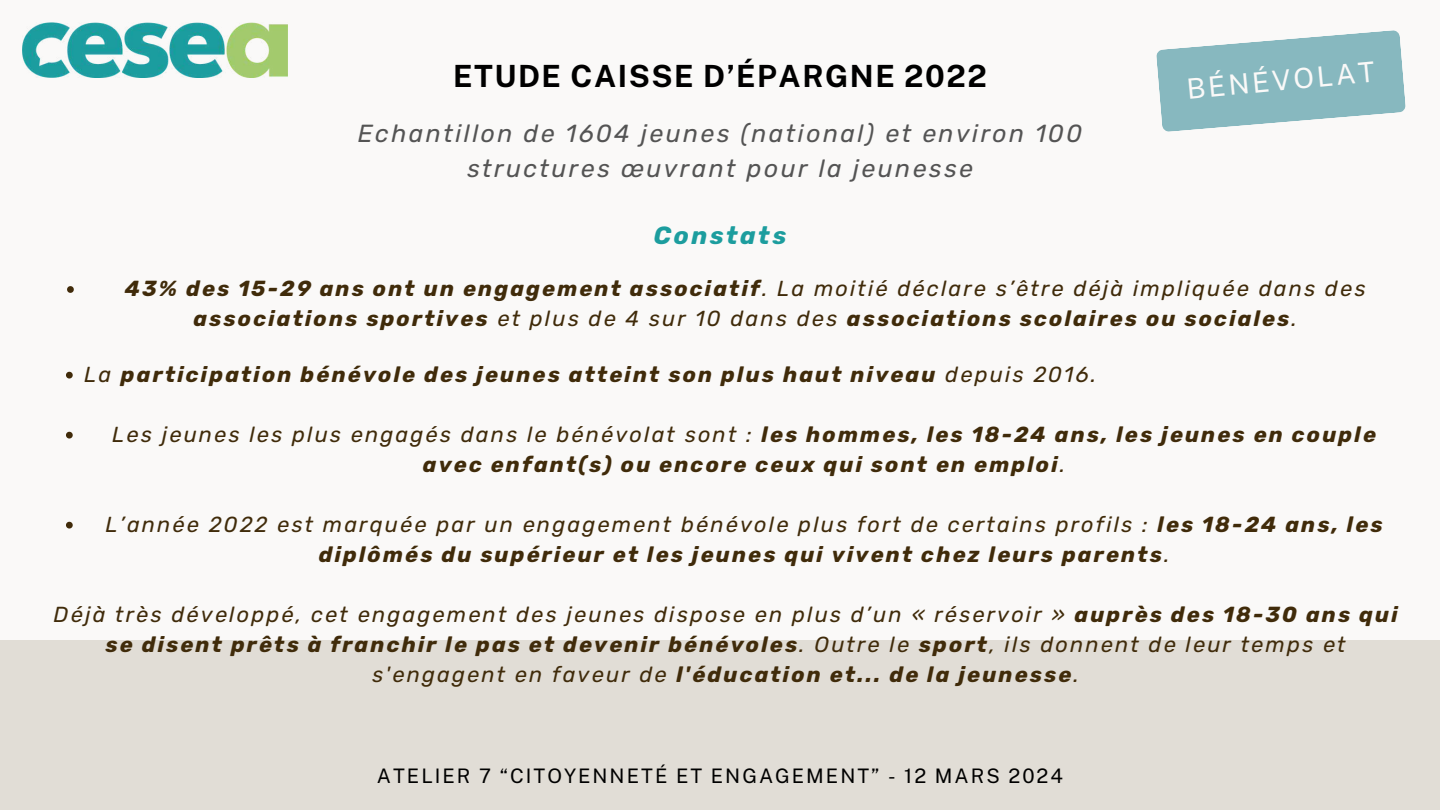
<style>
.page{position:relative;width:1440px;height:810px;background:#faf9f8}
.page>*{position:absolute;margin:0;border:0;box-sizing:border-box;transform-origin:0 0}
.t1{font:700 30.6px "Public Sans";letter-spacing:.05em;color:#000}
.t2{font:28px "Public Sans";color:#faf9f8}
.t3{font:italic 24.7px/34.5px "Rubik";letter-spacing:.1em;color:#545454;text-align:center}
.t4{font:italic 700 24.7px "Rubik";letter-spacing:.1em;color:#1c9d9e}
.t5{font:italic 21.7px/30px "Rubik";letter-spacing:.1em;color:#402b0a;text-align:center}
.t6{font:italic 700 21.7px/30px "Rubik";letter-spacing:.1em;color:#402b0a;text-align:center}
.t7{font:20px "Public Sans";letter-spacing:.1em;color:#000}
.s1{font-weight:400}
.s2{font-weight:700}
</style>
<div class="page">
<div style="left:0;top:640px;width:1440px;height:170px;background:#e1ddd6"></div>
<svg style="left:1156px;top:30px;width:250px;height:102px"></svg>
<img style="left:23px;top:23px;width:265px;height:54px">
<svg style="left:67px;top:286px;width:7px;height:7px"></svg>
<svg style="left:66px;top:372px;width:7px;height:7px"></svg>
<svg style="left:66px;top:432px;width:7px;height:7px"></svg>
<svg style="left:66px;top:522px;width:7px;height:7px"></svg>
<h1 class="t1" style="left:453px;top:57px;width:535px">ETUDE CAISSE D’ÉPARGNE 2022</h1>
<p class="t2" style="left:1185px;top:72px;width:190px;rotate:-5deg">BÉNÉVOLAT</p>
<p class="t3" style="left:358px;top:117px;width:726px">Echantillon de 1604 jeunes (national) et environ 100 structures œuvrant pour la jeunesse</p>
<p class="t4" style="left:654px;top:220px;width:134px">Constats</p>
<p class="t6" style="left:125px;top:273px;width:1242px">43% des 15-29 ans ont un engagement associatif<span class="s1">. La moitié déclare s’être déjà impliquée dans des </span>associations sportives <span class="s1">et plus de 4 sur 10 dans des</span> associations scolaires ou sociales<span class="s1">.</span></p>
<p class="t6" style="left:84px;top:359px;width:1014px"><span class="s1">La</span> participation bénévole des jeunes atteint son plus haut niveau <span class="s1">depuis 2016.</span></p>
<p class="t6" style="left:112px;top:419px;width:1265px"><span class="s1">Les jeunes les plus engagés dans le bénévolat sont :</span> les hommes, les 18-24 ans, les jeunes en couple avec enfant(s) ou encore ceux qui sont en emploi<span class="s1">.</span></p>
<p class="t5" style="left:106px;top:509px;width:1279px">L’année 2022 est marquée par un engagement bénévole plus fort de certains profils : <span class="s2">les 18-24 ans, les diplômés du supérieur et les jeunes qui vivent chez leurs parents</span>.</p>
<p class="t5" style="left:54px;top:599px;width:1346px">Déjà très développé, cet engagement des jeunes dispose en plus d’un « réservoir » <span class="s2">auprès des 18-30 ans qui se disent prêts à franchir le pas et devenir bénévoles</span>. Outre le <span class="s2">sport</span>, ils donnent de leur temps et s'engagent en faveur de <span class="s2">l'éducation et... de la jeunesse</span>.</p>
<p class="t7" style="left:377px;top:764px;width:688px">ATELIER 7 “CITOYENNETÉ ET ENGAGEMENT” - 12 MARS 2024</p>
</div>
